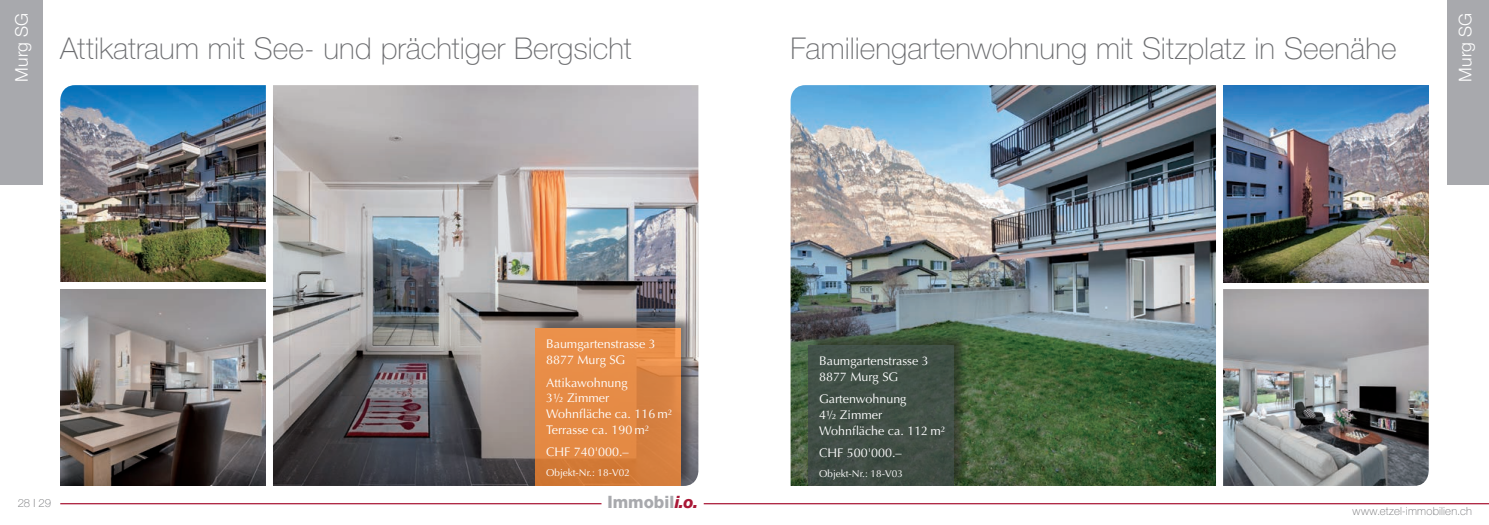
<style>
.page{position:relative;width:1489px;height:525px;background:#fff}
.page>*{position:absolute;margin:0;border:0;box-sizing:border-box;transform-origin:0 0}
.t1{font:100 30px "Helvetica Neue";letter-spacing:.005em;color:#6c6d70}
.t2{font:300 17.5px "Helvetica Neue";letter-spacing:.005em;color:#fff}
.t3{font:800 17px "Helvetica Neue";color:#a8a9ad}
.t4{font:12.5px/15.6px "Optima";color:#fff}
.t5{font:100 11.25px "Helvetica Neue";letter-spacing:.015em;color:#6c6d70}
.t6{font:10px "Optima";color:#fff}
.s1{font-style:italic;color:#a91836}
</style>
<div class="page">
<hr style="left:60px;top:503px;width:541px;height:1px;background:#a91836">
<hr style="left:703px;top:503px;width:785px;height:1px;background:#a91836">
<img style="left:60px;top:289px;width:206px;height:196px">
<img style="left:60px;top:85px;width:206px;height:197px">
<img style="left:273px;top:85px;width:425px;height:400px">
<img style="left:790px;top:85px;width:425px;height:400px">
<div style="left:0;top:0;width:43px;height:184px;background:#a8a9ad"></div>
<div style="left:1447px;top:0;width:41px;height:184px;background:#a8a9ad"></div>
<div style="left:808px;top:331px;width:159px;height:154px;background:#231f20;opacity:.75"></div>
<div style="left:808px;top:345px;width:145px;height:140px;background:#414f46"></div>
<img style="left:1223px;top:85px;width:205px;height:197px">
<img style="left:1223px;top:289px;width:205px;height:196px">
<div style="left:535px;top:314px;width:159px;height:171px;background:#231f20;opacity:.75"></div>
<svg style="left:535px;top:328px;width:145px;height:157px;background:#e08743"></svg>
<h2 class="t2" style="left:11px;top:82px;width:70px;rotate:-90deg">Murg SG</h2>
<h2 class="t2" style="left:1454px;top:82px;width:70px;rotate:-90deg">Murg SG</h2>
<h1 class="t1" style="left:60px;top:31px;width:573px">Attikatraum mit See- und prächtiger Bergsicht</h1>
<h1 class="t1" style="left:790px;top:31px;width:607px">Familiengartenwohnung mit Sitzplatz in Seenähe</h1>
<p class="t4" style="left:546px;top:336px;width:111px">Baumgartenstrasse 3<br>8877 Murg SG</p>
<p class="t4" style="left:546px;top:375px;width:127px">Attikawohnung<br>3½ Zimmer<br>Wohnfläche ca. 116 m²<br>Terrasse ca. 190 m²</p>
<p class="t4" style="left:546px;top:444px;width:84px">CHF 740'000.–</p>
<p class="t6" style="left:546px;top:466px;width:85px">Objekt-Nr.: 18-V02</p>
<p class="t5" style="left:18px;top:496px;width:35px">28 I 29</p>
<h3 class="t3" style="left:607px;top:491px;width:92px">Immobil<span class="s1">i.o.</span></h3>
<p class="t4" style="left:819px;top:353px;width:111px">Baumgartenstrasse 3<br>8877 Murg SG</p>
<p class="t4" style="left:819px;top:391px;width:127px">Gartenwohnung<br>4½ Zimmer<br>Wohnfläche ca. 112 m²</p>
<p class="t4" style="left:819px;top:445px;width:84px">CHF 500'000.–</p>
<p class="t6" style="left:819px;top:467px;width:85px">Objekt-Nr.: 18-V03</p>
<p class="t5" style="left:1352px;top:504px;width:121px">www.etzel-immobilien.ch</p>
</div>
